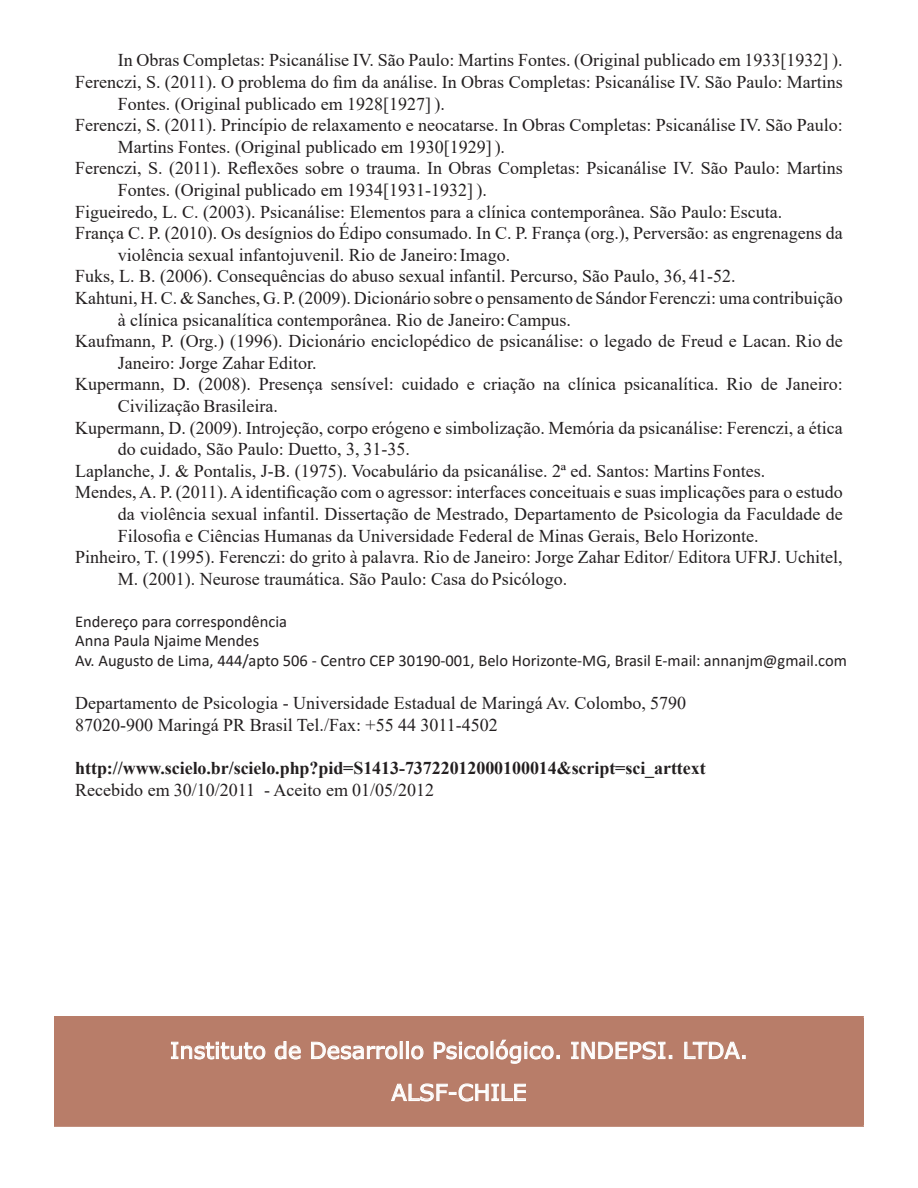
<style>
.page{position:relative;width:918px;height:1188px;background:#fff}
.page>*{position:absolute;margin:0;border:0;box-sizing:border-box;transform-origin:0 0}
.t1{font:22.5px "Verdana";color:#fff}
.Sangria_francesa{font:18px/21.6px "Times New Roman";color:#231f20}
.Body_Text{font:18px "Times New Roman";color:#231f20}
.Body_Text-2{font:700 18px "Times New Roman";letter-spacing:-.005em;color:#231f20}
.t2{font:16.5px "Calibri";color:#231f20}
</style>
<div class="page">
<div style="left:55px;top:1017px;width:808px;height:109px;background:#b87d69"></div>
<hr style="left:54px;top:1016px;width:810px;height:2px;background:#b87d69">
<hr style="left:54px;top:1018px;width:2px;height:107px;background:#b87d69">
<hr style="left:862px;top:1018px;width:2px;height:107px;background:#b87d69">
<hr style="left:54px;top:1125px;width:810px;height:2px;background:#b87d69">
<svg style="left:171px;top:1041px;width:95px;height:19px"></svg>
<svg style="left:274px;top:1041px;width:27px;height:19px"></svg>
<svg style="left:311px;top:1041px;width:113px;height:19px"></svg>
<svg style="left:434px;top:1039px;width:126px;height:25px"></svg>
<svg style="left:571px;top:1041px;width:101px;height:19px"></svg>
<svg style="left:684px;top:1041px;width:61px;height:18px"></svg>
<svg style="left:391px;top:1083px;width:135px;height:19px"></svg>
<p class="Sangria_francesa" style="left:118px;top:49px;width:726px">In Obras Completas: Psicanálise IV. São Paulo: Martins Fontes. (Original publicado em 1933[1932] ).</p>
<p class="Sangria_francesa" style="left:118px;top:71px;width:726px;text-indent:-43px">Ferenczi, S. (2011). O problema do fim da análise. In Obras Completas: Psicanálise IV. São Paulo: Martins<br>Fontes. (Original publicado em 1928[1927] ).</p>
<p class="Sangria_francesa" style="left:118px;top:114px;width:727px;text-indent:-43px">Ferenczi, S. (2011). Princípio de relaxamento e neocatarse. In Obras Completas: Psicanálise IV. São Paulo:<br>Martins Fontes. (Original publicado em 1930[1929] ).</p>
<p class="Sangria_francesa" style="left:118px;top:157px;width:726px;text-indent:-43px">Ferenczi, S. (2011). Reflexões sobre o trauma. In Obras Completas: Psicanálise IV. São Paulo: Martins<br>Fontes. (Original publicado em 1934[1931-1932] ).</p>
<p class="Sangria_francesa" style="left:75px;top:200px;width:709px">Figueiredo, L. C. (2003). Psicanálise: Elementos para a clínica contemporânea. São Paulo: Escuta.</p>
<p class="Sangria_francesa" style="left:118px;top:222px;width:726px;text-indent:-43px">França C. P. (2010). Os desígnios do Édipo consumado. In C. P. França (org.), Perversão: as engrenagens da violência sexual infantojuvenil. Rio de Janeiro: Imago.</p>
<p class="Sangria_francesa" style="left:75px;top:265px;width:662px">Fuks, L. B. (2006). Consequências do abuso sexual infantil. Percurso, São Paulo, 36, 41-52.</p>
<p class="Sangria_francesa" style="left:118px;top:287px;width:726px;text-indent:-43px">Kahtuni, H. C. &amp; Sanches, G. P. (2009). Dicionário sobre o pensamento de Sándor Ferenczi: uma contribuição à clínica psicanalítica contemporânea. Rio de Janeiro: Campus.</p>
<p class="Sangria_francesa" style="left:118px;top:330px;width:726px;text-indent:-43px">Kaufmann, P. (Org.) (1996). Dicionário enciclopédico de psicanálise: o legado de Freud e Lacan. Rio de<br>Janeiro: Jorge Zahar Editor.</p>
<p class="Sangria_francesa" style="left:118px;top:373px;width:726px;text-indent:-43px">Kupermann, D. (2008). Presença sensível: cuidado e criação na clínica psicanalítica. Rio de Janeiro:<br>Civilização Brasileira.</p>
<p class="Sangria_francesa" style="left:118px;top:416px;width:726px;text-indent:-43px">Kupermann, D. (2009). Introjeção, corpo erógeno e simbolização. Memória da psicanálise: Ferenczi, a ética do cuidado, São Paulo: Duetto, 3, 31-35.</p>
<p class="Sangria_francesa" style="left:75px;top:459px;width:691px">Laplanche, J. &amp; Pontalis, J-B. (1975). Vocabulário da psicanálise. 2ª ed. Santos: Martins Fontes.</p>
<p class="Sangria_francesa" style="left:118px;top:481px;width:726px;text-align:justify;text-indent:-43px">Mendes, A. P. (2011). A identificação com o agressor: interfaces conceituais e suas implicações para o estudo da violência sexual infantil. Dissertação de Mestrado, Departamento de Psicologia da Faculdade de Filosofia e Ciências Humanas da Universidade Federal de Minas Gerais, Belo Horizonte.</p>
<p class="Sangria_francesa" style="left:118px;top:546px;width:726px;text-indent:-43px">Pinheiro, T. (1995). Ferenczi: do grito à palavra. Rio de Janeiro: Jorge Zahar Editor/ Editora UFRJ. Uchitel,<br>M. (2001). Neurose traumática. São Paulo: Casa do Psicólogo.</p>
<p class="t2" style="left:75px;top:610px;width:213px">Endereço para correspondência</p>
<p class="t2" style="left:75px;top:630px;width:185px">Anna Paula Njaime Mendes</p>
<p class="t2" style="left:75px;top:649px;width:773px">Av. Augusto de Lima, 444/apto 506 - Centro CEP 30190-001, Belo Horizonte-MG, Brasil E-mail: annanjm@gmail.com</p>
<p class="Body_Text" style="left:75px;top:691px;width:612px">Departamento de Psicologia - Universidade Estadual de Maringá Av. Colombo, 5790</p>
<p class="Body_Text" style="left:75px;top:712px;width:424px">87020-900 Maringá PR Brasil Tel./Fax: +55 44 3011-4502</p>
<p class="Body_Text-2" style="left:75px;top:755px;width:632px">http://www.scielo.br/scielo.php?pid=S1413-73722012000100014&amp;script=sci_arttext</p>
<p class="Body_Text" style="left:75px;top:777px;width:360px">Recebido em 30/10/2011 - Aceito em 01/05/2012</p>
<p class="t1" style="left:170px;top:1035px;width:580px">Instituto de Desarrollo Psicológico. INDEPSI. LTDA.</p>
<p class="t1" style="left:391px;top:1077px;width:137px">ALSF-CHILE</p>
</div>
